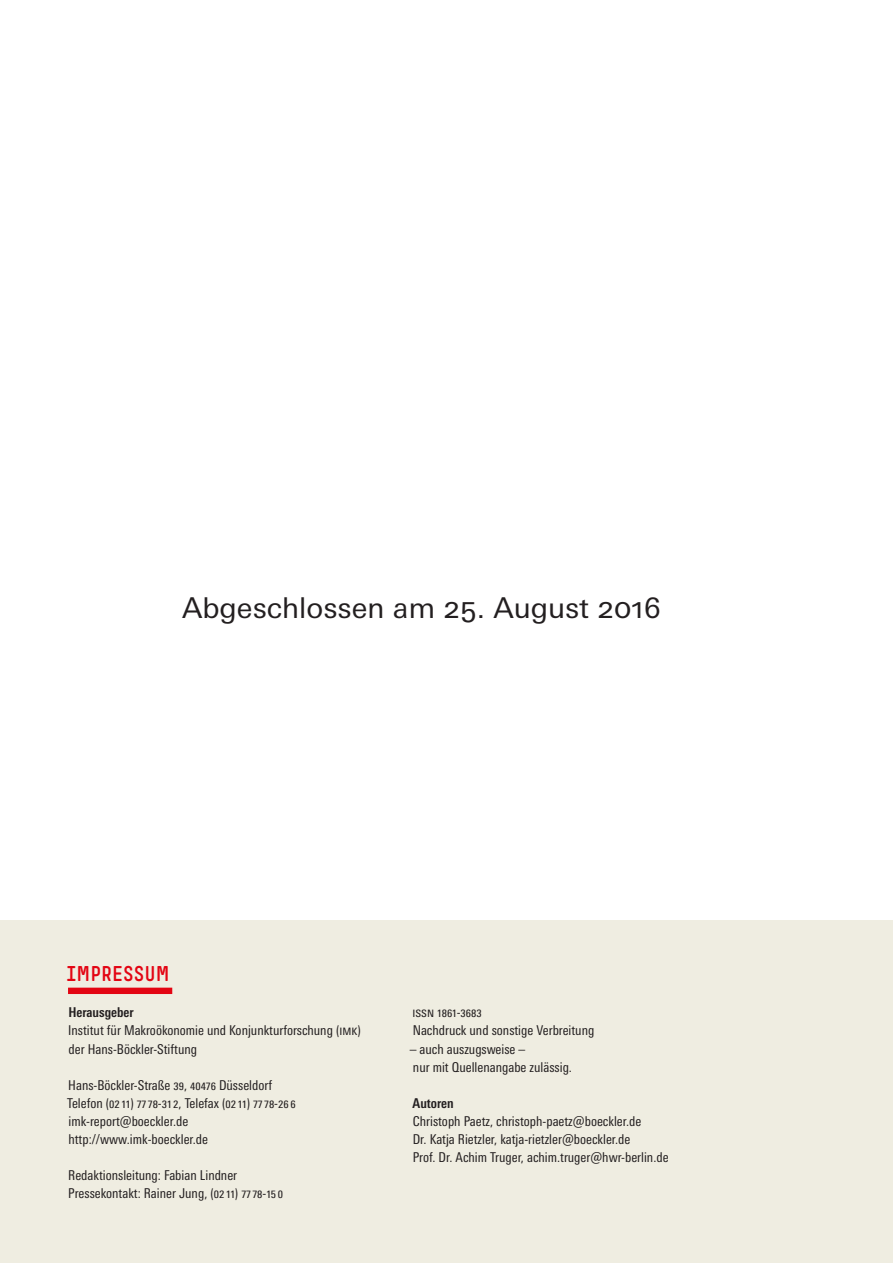
<style>
.page{position:relative;width:893px;height:1263px;background:#fff}
.page>*{position:absolute;margin:0;border:0;box-sizing:border-box;transform-origin:0 0}
.t1{font:28.65px "Univers Next Pro";color:#231f20}
.t2{font:21px "Simple HBS";color:#e30513}
.Impressum{font:condensed 13.5px/18px "Univers Next Pro";color:#231f20}
.Impressum-Zwischenti{font:700 condensed 13.5px "Univers Next Pro";color:#231f20}
</style>
<div class="page">
<div style="left:0;top:920px;width:893px;height:343px;background:#efede1"></div>
<div style="left:68px;top:988px;width:104px;height:6px;background:#e30513"></div>
<h1 class="t1" style="left:182px;top:591px;width:480px">Abgeschlossen am 25. August 2016</h1>
<h2 class="t2" style="left:67px;top:962px;width:104px">IMPRESSUM</h2>
<p class="Impressum-Zwischenti" style="left:68px;top:1004px;width:67px">Herausgeber</p>
<p class="Impressum" style="left:68px;top:1021px;width:294px">Institut für Makroökonomie und Konjunkturforschung (IMK) der Hans-Böckler-Stiftung</p>
<p class="Impressum" style="left:67px;top:1076px;width:230px">Hans-Böckler-Straße 39, 40476 Düsseldorf Telefon (0211) 7778-312, Telefax (0211) 7778-266 imk-report@boeckler.de http://www.imk-boeckler.de</p>
<p class="Impressum" style="left:68px;top:1166px;width:216px">Redaktionsleitung: Fabian Lindner<br>Pressekontakt: Rainer Jung, (0211) 7778-150</p>
<p class="Impressum" style="left:413px;top:1003px;width:183px">ISSN 1861-3683<br>Nachdruck und sonstige Verbreitung</p>
<p class="Impressum" style="left:410px;top:1040px;width:164px">– auch auszugsweise –<br>nur mit Quellenangabe zulässig.</p>
<p class="Impressum-Zwischenti" style="left:413px;top:1095px;width:43px">Autoren</p>
<p class="Impressum" style="left:413px;top:1112px;width:257px">Christoph Paetz, christoph-paetz@boeckler.de<br>Dr. Katja Rietzler, katja-rietzler@boeckler.de<br>Prof. Dr. Achim Truger, achim.truger@hwr-berlin.de</p>
</div>
